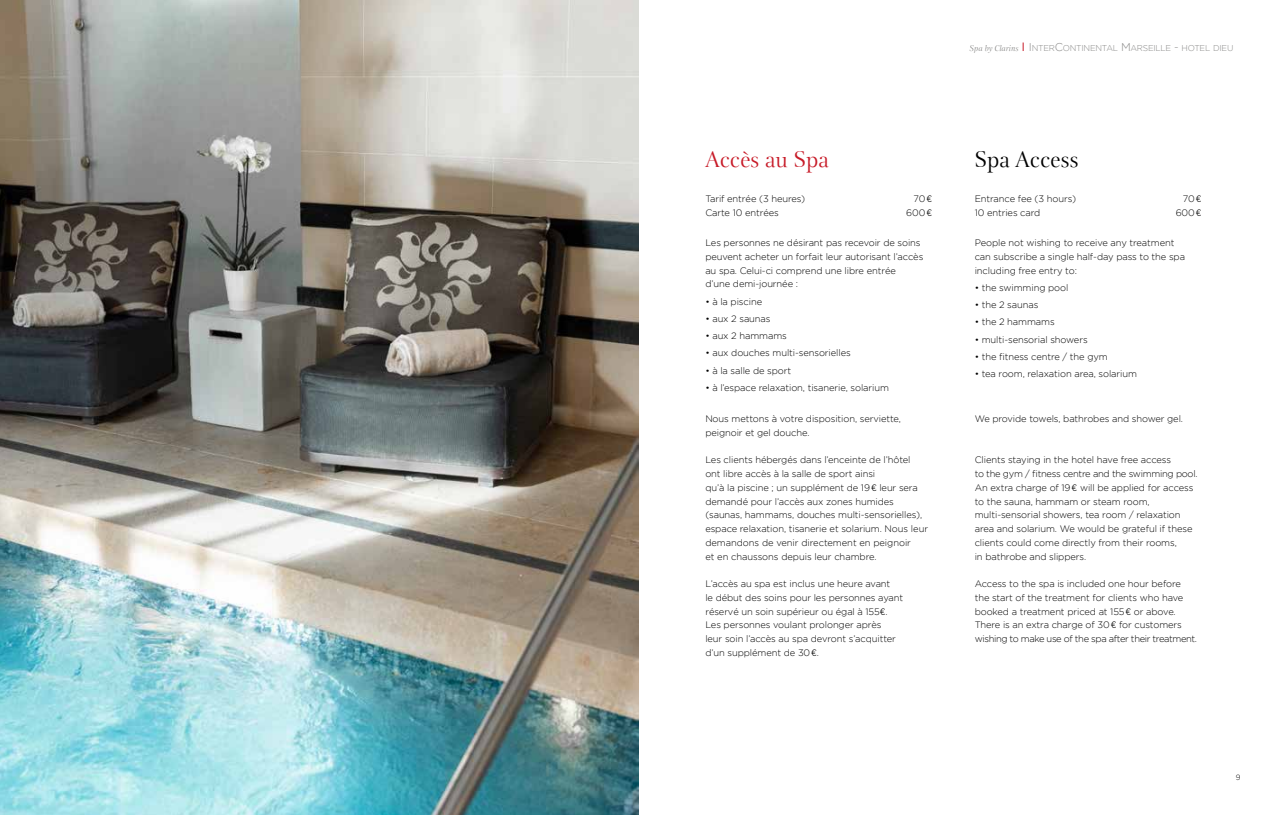
<style>
.page{position:relative;width:1276px;height:815px;background:#fff}
.page>*{position:absolute;margin:0;border:0;box-sizing:border-box;transform-origin:0 0}
.t1{font:23.75px "Clarins";color:#c71a27}
.t2{font:23.75px "Clarins";color:#000}
.t3{font:300 9.38px/13.8px "Gotham";letter-spacing:-.01em;color:#000}
.t4{font:300 8.5px "Gotham";letter-spacing:-.025em;color:#878786}
.t5{font:300 7.5px "Gotham";color:#000}
.s1{font-family:"Clarins";font-weight:400;font-style:italic;font-size:8.75px}
.s2{font-size:11.25px}
.s3{font-family:"Apercu"}
</style>
<div class="page">
<img style="left:0;top:0;width:638px;height:815px">
<p class="t4" style="left:969px;top:43px;width:265px"><span class="s1">Spa by Clarins</span> <span class="s2">I</span>NTER<span class="s2">C</span>ONTI NENTAL <span class="s2">M</span>ARSEI LLE <span class="s2">-</span> HOTEL DI EU</p>
<h1 class="t1" style="left:705px;top:142px;width:125px">Accès au Spa</h1>
<p class="t3" style="left:705px;top:192px;width:101px">Tarif entrée (3 heures)</p>
<p class="t3" style="left:913px;top:192px;width:20px">70<span class="s3">€</span></p>
<p class="t3" style="left:705px;top:205px;width:75px">Carte 10 entrées</p>
<p class="t3" style="left:906px;top:205px;width:27px">600<span class="s3">€</span></p>
<p class="t3" style="left:705px;top:236px;width:219px">Les personnes ne désirant pas recevoir de soins peuvent acheter un forfait leur autorisant l’accès au spa. Celui-ci comprend une libre entrée<br>d’une demi-journée :</p>
<p class="t3" style="left:705px;top:294px;width:58px">• à la piscine</p>
<p class="t3" style="left:705px;top:312px;width:67px">• aux 2 saunas</p>
<p class="t3" style="left:705px;top:329px;width:83px">• aux 2 hammams</p>
<p class="t3" style="left:705px;top:346px;width:147px">• aux douches multi-sensorielles</p>
<p class="t3" style="left:705px;top:363px;width:87px">• à la salle de sport</p>
<p class="t3" style="left:705px;top:381px;width:185px">• à l’espace relaxation, tisanerie, solarium</p>
<p class="t3" style="left:705px;top:412px;width:197px">Nous mettons à votre disposition, serviette, peignoir et gel douche.</p>
<p class="t3" style="left:705px;top:453px;width:224px">Les clients hébergés dans l’enceinte de l’hôtel ont libre accès à la salle de sport ainsi<br>qu’à la piscine ; un supplément de 19<span class="s3">€</span> leur sera demandé pour l’accès aux zones humides (saunas, hammams, douches multi-sensorielles), espace relaxation, tisanerie et solarium. Nous leur demandons de venir directement en peignoir<br>et en chaussons depuis leur chambre.</p>
<p class="t3" style="left:705px;top:577px;width:199px">L’accès au spa est inclus une heure avant<br>le début des soins pour les personnes ayant réservé un soin supérieur ou égal à 155<span class="s3">€</span>.<br>Les personnes voulant prolonger après<br>leur soin l’accès au spa devront s’acquitter d’un supplément de 30<span class="s3">€</span>.</p>
<h1 class="t2" style="left:974px;top:142px;width:106px">Spa Access</h1>
<p class="t3" style="left:974px;top:192px;width:103px">Entrance fee (3 hours)</p>
<p class="t3" style="left:1183px;top:192px;width:20px">70<span class="s3">€</span></p>
<p class="t3" style="left:974px;top:205px;width:67px">10 entries card</p>
<p class="t3" style="left:1175px;top:205px;width:27px">600<span class="s3">€</span></p>
<p class="t3" style="left:974px;top:236px;width:212px">People not wishing to receive any treatment can subscribe a single half-day pass to the spa including free entry to:</p>
<p class="t3" style="left:974px;top:280px;width:95px">• the swimming pool</p>
<p class="t3" style="left:974px;top:298px;width:65px">• the 2 saunas</p>
<p class="t3" style="left:974px;top:315px;width:81px">• the 2 hammams</p>
<p class="t3" style="left:974px;top:332px;width:114px">• multi-sensorial showers</p>
<p class="t3" style="left:974px;top:350px;width:135px">• the fitness centre / the gym</p>
<p class="t3" style="left:974px;top:367px;width:164px">• tea room, relaxation area, solarium</p>
<p class="t3" style="left:974px;top:412px;width:210px">We provide towels, bathrobes and shower gel.</p>
<p class="t3" style="left:974px;top:453px;width:224px">Clients staying in the hotel have free access<br>to the gym / fitness centre and the swimming pool.<br>An extra charge of 19<span class="s3">€</span> will be applied for access to the sauna, hammam or steam room, multi-sensorial showers, tea room / relaxation area and solarium. We would be grateful if these clients could come directly from their rooms,<br>in bathrobe and slippers.</p>
<p class="t3" style="left:974px;top:577px;width:224px">Access to the spa is included one hour before the start of the treatment for clients who have booked a treatment priced at 155<span class="s3">€</span> or above.<br>There is an extra charge of 30<span class="s3">€</span> for customers wishing to make use of the spa after their treatment.</p>
<p class="t5" style="left:1235px;top:773px;width:6px">9</p>
</div>
